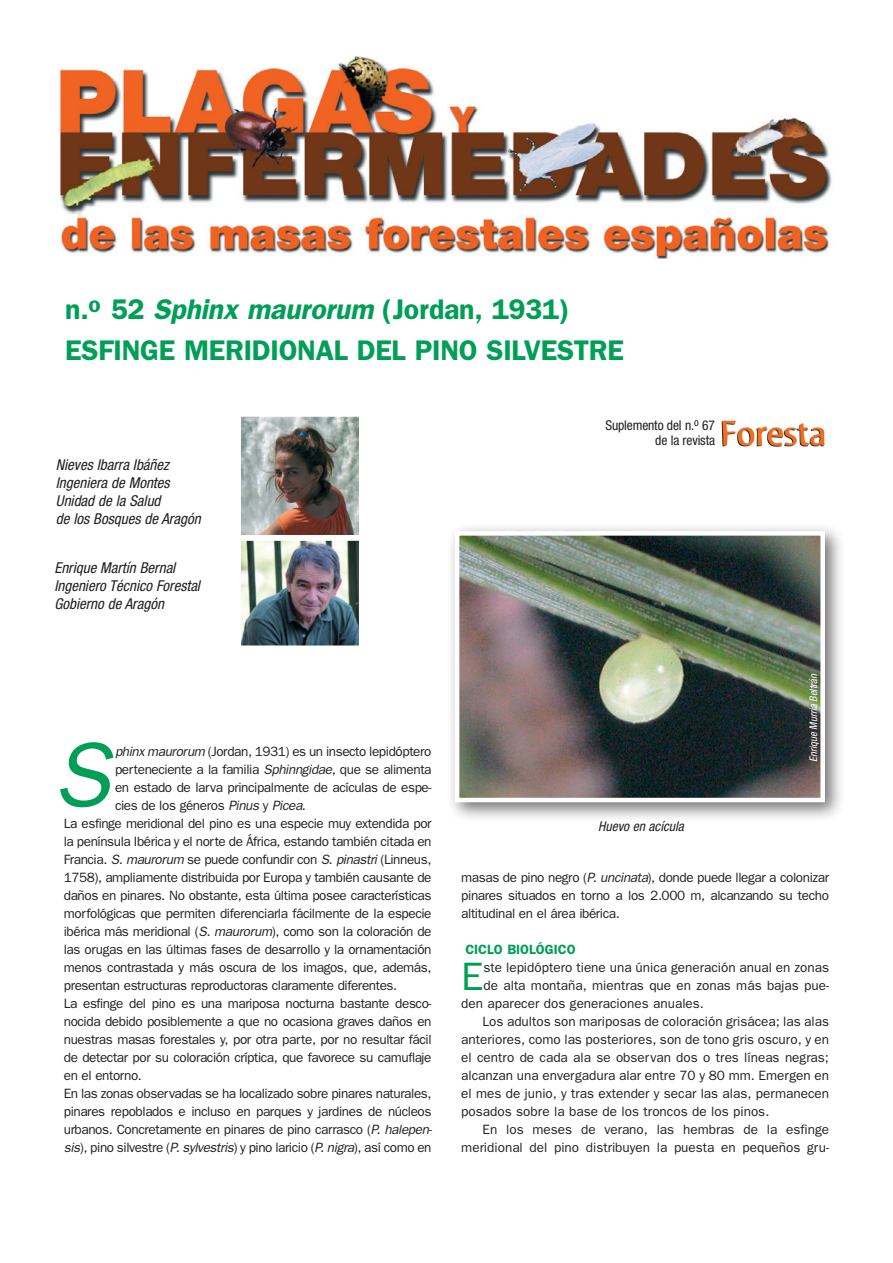
<style>
.page{position:relative;width:893px;height:1263px;background:#fff}
.page>*{position:absolute;margin:0;border:0;box-sizing:border-box;transform-origin:0 0}
.t1{font:italic 92.25px "Franklin Gothic";color:#009e57}
.t2{font:39.75px "Franklin Gothic";color:#009e57}
.t3{font:600 28.5px/40.5px "Franklin Gothic";letter-spacing:-.01em;color:#009e57}
.t4{font:italic condensed 15px/18px "Helvetica Neue";color:#231f20}
.t5{font:13.5px/18px "Franklin Gothic";letter-spacing:-.03em;color:#231f20;text-align:justify}
.t6{font:13.5px "Franklin Gothic";color:#231f20}
.t7{font:condensed 13.5px/15px "Helvetica Neue";letter-spacing:-.01em;color:#231f20;text-align:right}
.t8{font:600 13.5px "Franklin Gothic";color:#009e57}
.t9{font:italic condensed 13.5px "Helvetica Neue";color:#231f20}
.t10{font:italic condensed 10.5px "Helvetica Neue";color:#fff}
.s1{font-style:italic}
</style>
<div class="page">
<div style="left:446px;top:523px;width:399px;height:299px;background:#231f20;opacity:.63"></div>
<img style="left:460px;top:536px;width:360px;height:261px">
<div style="left:455px;top:531px;width:370px;height:271px;border:4px solid #fff"></div>
<img style="left:60px;top:56px;width:772px;height:203px">
<img style="left:242px;top:418px;width:116px;height:116px">
<div style="left:237px;top:413px;width:126px;height:126px;border:4px solid #fff"></div>
<img style="left:242px;top:542px;width:116px;height:102px">
<div style="left:237px;top:537px;width:126px;height:112px;border:4px solid #fff"></div>
<img style="left:721px;top:420px;width:104px;height:27px">
<h3 class="t3" style="left:65px;top:289px;width:560px">n.<sup>o</sup> 52 <span class="s1">Sphinx maurorum</span> (Jordan, 1931)<br>ESFINGE MERIDIONAL DEL PINO SILVESTRE</h3>
<p class="t4" style="left:56px;top:455px;width:146px">Nieves Ibarra Ibáñez<br>Ingeniera de Montes<br>Unidad de la Salud<br>de los Bosques de Aragón</p>
<p class="t4" style="left:54px;top:558px;width:147px">Enrique Martín Bernal<br>Ingeniero Técnico Forestal<br>Gobierno de Aragón</p>
<h1 class="t1" style="left:53px;top:722px;width:59px">S</h1>
<p class="t5" style="left:115px;top:742px;width:318px"><span class="s1">phinx maurorum</span> (Jordan, 1931) es un insecto lepidóptero</p>
<p class="t5" style="left:115px;top:760px;width:318px">perteneciente a la familia <span class="s1">Sphinngidae</span>, que se alimenta</p>
<p class="t5" style="left:115px;top:778px;width:318px">en estado de larva principalmente de acículas de espe-</p>
<p class="t5" style="left:115px;top:796px;width:192px">cies de los géneros <span class="s1">Pinus</span> y <span class="s1">Picea</span>.</p>
<p class="t5" style="left:64px;top:814px;width:369px">La esfinge meridional del pino es una especie muy extendida por</p>
<p class="t5" style="left:64px;top:832px;width:369px">la península Ibérica y el norte de África, estando también citada en</p>
<p class="t5" style="left:64px;top:850px;width:369px">Francia. <span class="s1">S. maurorum</span> se puede confundir con <span class="s1">S. pinastri</span> (Linneus,</p>
<p class="t5" style="left:64px;top:868px;width:369px">1758), ampliamente distribuida por Europa y también causante de</p>
<p class="t5" style="left:64px;top:886px;width:369px">daños en pinares. No obstante, esta última posee características</p>
<p class="t5" style="left:64px;top:904px;width:369px">morfológicas que permiten diferenciarla fácilmente de la especie</p>
<p class="t5" style="left:64px;top:922px;width:369px">ibérica más meridional (<span class="s1">S. maurorum</span>), como son la coloración de</p>
<p class="t5" style="left:64px;top:940px;width:369px">las orugas en las últimas fases de desarrollo y la ornamentación</p>
<p class="t5" style="left:64px;top:958px;width:369px">menos contrastada y más oscura de los imagos, que, además,</p>
<p class="t5" style="left:64px;top:976px;width:335px">presentan estructuras reproductoras claramente diferentes.</p>
<p class="t5" style="left:64px;top:994px;width:369px">La esfinge del pino es una mariposa nocturna bastante desco-</p>
<p class="t5" style="left:64px;top:1012px;width:369px">nocida debido posiblemente a que no ocasiona graves daños en</p>
<p class="t5" style="left:64px;top:1030px;width:369px">nuestras masas forestales y, por otra parte, por no resultar fácil</p>
<p class="t5" style="left:64px;top:1048px;width:369px">de detectar por su coloración críptica, que favorece su camuflaje</p>
<p class="t5" style="left:64px;top:1066px;width:80px">en el entorno.</p>
<p class="t5" style="left:64px;top:1084px;width:369px">En las zonas observadas se ha localizado sobre pinares naturales,</p>
<p class="t5" style="left:64px;top:1102px;width:369px">pinares repoblados e incluso en parques y jardines de núcleos</p>
<p class="t5" style="left:64px;top:1120px;width:370px">urbanos. Concretamente en pinares de pino carrasco (<span class="s1">P. halepen-</span></p>
<p class="t5" style="left:64px;top:1138px;width:369px"><span class="s1">sis</span>), pino silvestre (<span class="s1">P. sylvestris</span>) y pino laricio (<span class="s1">P. nigra</span>), así como en</p>
<p class="t7" style="left:605px;top:417px;width:111px">Suplemento del n.<sup>o</sup> 67 de la revista</p>
<p class="t9" style="left:598px;top:818px;width:87px">Huevo en acícula</p>
<p class="t10" style="left:807px;top:762px;width:90px;rotate:-90deg">Enrique Murria Beltrán</p>
<p class="t5" style="left:461px;top:868px;width:369px">masas de pino negro (<span class="s1">P. uncinata</span>), donde puede llegar a colonizar pinares situados en torno a los 2.000 m, alcanzando su techo altitudinal en el área ibérica.</p>
<p class="t8" style="left:465px;top:941px;width:112px">ciclo biológico</p>
<h2 class="t2" style="left:461px;top:954px;width:24px">E</h2>
<p class="t6" style="left:484px;top:960px;width:347px">ste lepidóptero tiene una única generación anual en zonas</p>
<p class="t6" style="left:484px;top:978px;width:347px">de alta montaña, mientras que en zonas más bajas pue-</p>
<p class="t6" style="left:461px;top:996px;width:244px">den aparecer dos generaciones anuales.</p>
<p class="t6" style="left:483px;top:1014px;width:348px">Los adultos son mariposas de coloración grisácea; las alas</p>
<p class="t6" style="left:461px;top:1032px;width:369px">anteriores, como las posteriores, son de tono gris oscuro, y en</p>
<p class="t6" style="left:461px;top:1050px;width:369px">el centro de cada ala se observan dos o tres líneas negras;</p>
<p class="t6" style="left:461px;top:1068px;width:369px">alcanzan una envergadura alar entre 70 y 80 mm. Emergen en</p>
<p class="t6" style="left:461px;top:1086px;width:369px">el mes de junio, y tras extender y secar las alas, permanecen</p>
<p class="t6" style="left:461px;top:1104px;width:310px">posados sobre la base de los troncos de los pinos.</p>
<p class="t6" style="left:483px;top:1122px;width:348px">En los meses de verano, las hembras de la esfinge</p>
<p class="t6" style="left:461px;top:1140px;width:369px">meridional del pino distribuyen la puesta en pequeños gru-</p>
</div>
